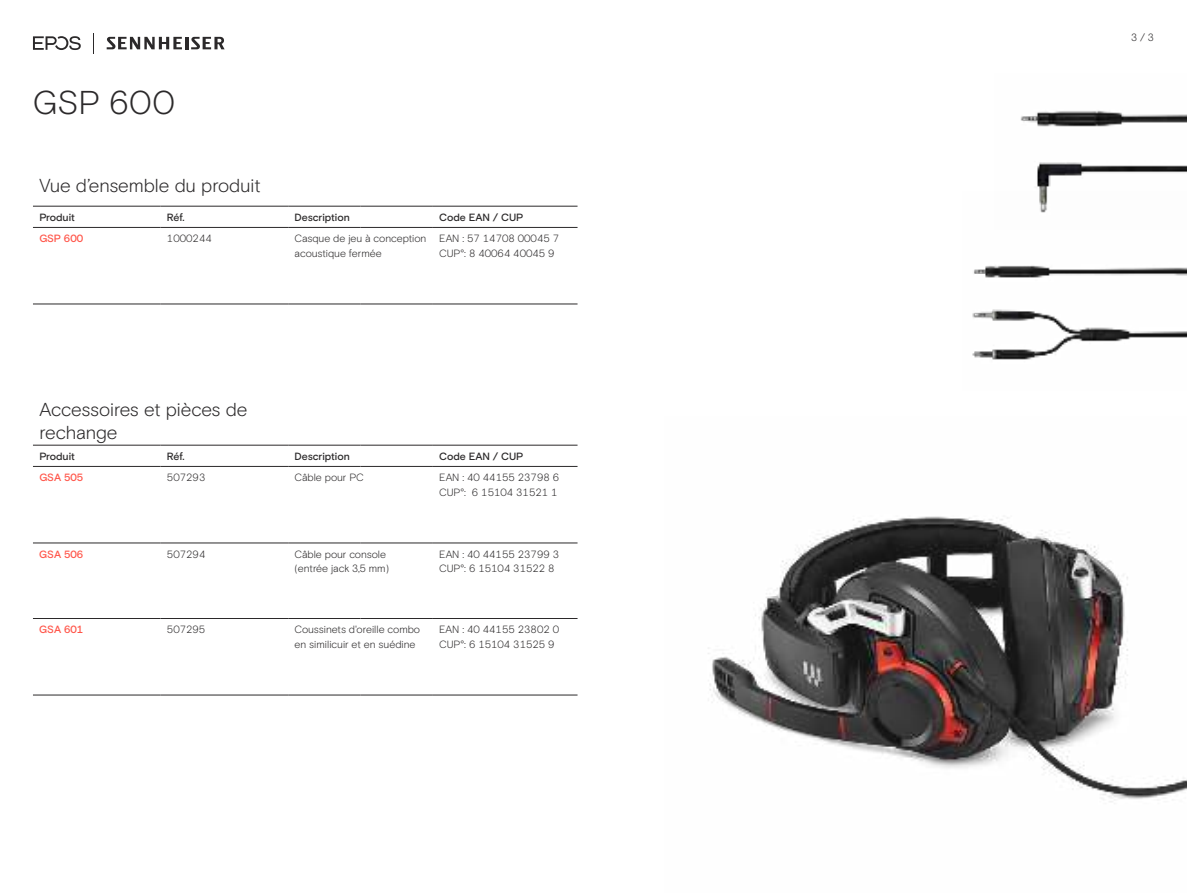
<style>
.page{position:relative;width:1187px;height:893px;background:#fff}
.page>*{position:absolute;margin:0;border:0;box-sizing:border-box;transform-origin:0 0}
.t1{font:300 33px "EPOS Basis";color:#2b292a}
.t2{font:300 18.75px/22.5px "EPOS Basis";letter-spacing:-.01em;color:#2b292a}
.t3{font:300 10.5px/14.7px "EPOS Basis";color:#2b292a}
.t4{font:500 10.5px "EPOS Basis";letter-spacing:-.005em;color:#2b292a}
.t5{font:500 10.5px "EPOS Basis";color:#ff5448}
</style>
<div class="page">
<img style="left:708px;top:516px;width:478px;height:286px">
<img style="left:972px;top:265px;width:214px;height:95px">
<img style="left:1020px;top:110px;width:166px;height:103px">
<hr style="left:433px;top:227px;width:144px;height:1px;background:#2b292a">
<hr style="left:433px;top:206px;width:144px;height:1px;background:#2b292a">
<hr style="left:33px;top:206px;width:128px;height:1px;background:#2b292a">
<hr style="left:161px;top:206px;width:127px;height:1px;background:#2b292a">
<hr style="left:161px;top:227px;width:127px;height:1px;background:#2b292a">
<hr style="left:33px;top:227px;width:128px;height:1px;background:#2b292a">
<hr style="left:33px;top:304px;width:128px;height:1px;background:#2b292a">
<hr style="left:161px;top:304px;width:127px;height:1px;background:#2b292a">
<hr style="left:288px;top:304px;width:72px;height:1px;background:#2b292a">
<hr style="left:360px;top:304px;width:73px;height:1px;background:#2b292a">
<hr style="left:433px;top:304px;width:144px;height:1px;background:#2b292a">
<hr style="left:288px;top:206px;width:72px;height:1px;background:#2b292a">
<hr style="left:360px;top:206px;width:73px;height:1px;background:#2b292a">
<hr style="left:288px;top:227px;width:72px;height:1px;background:#2b292a">
<hr style="left:360px;top:227px;width:73px;height:1px;background:#2b292a">
<hr style="left:433px;top:466px;width:144px;height:1px;background:#2b292a">
<hr style="left:433px;top:543px;width:144px;height:1px;background:#2b292a">
<hr style="left:433px;top:618px;width:144px;height:1px;background:#2b292a">
<hr style="left:433px;top:445px;width:144px;height:1px;background:#2b292a">
<hr style="left:33px;top:445px;width:128px;height:1px;background:#2b292a">
<hr style="left:161px;top:445px;width:127px;height:1px;background:#2b292a">
<hr style="left:161px;top:466px;width:127px;height:1px;background:#2b292a">
<hr style="left:161px;top:543px;width:127px;height:1px;background:#2b292a">
<hr style="left:161px;top:618px;width:127px;height:1px;background:#2b292a">
<hr style="left:33px;top:466px;width:128px;height:1px;background:#2b292a">
<hr style="left:33px;top:543px;width:128px;height:1px;background:#2b292a">
<hr style="left:33px;top:618px;width:128px;height:1px;background:#2b292a">
<hr style="left:33px;top:695px;width:128px;height:1px;background:#2b292a">
<hr style="left:161px;top:695px;width:127px;height:1px;background:#2b292a">
<hr style="left:433px;top:695px;width:144px;height:1px;background:#2b292a">
<hr style="left:288px;top:445px;width:72px;height:1px;background:#2b292a">
<hr style="left:360px;top:445px;width:73px;height:1px;background:#2b292a">
<hr style="left:288px;top:466px;width:72px;height:1px;background:#2b292a">
<hr style="left:360px;top:466px;width:73px;height:1px;background:#2b292a">
<hr style="left:288px;top:543px;width:72px;height:1px;background:#2b292a">
<hr style="left:360px;top:543px;width:73px;height:1px;background:#2b292a">
<hr style="left:288px;top:618px;width:72px;height:1px;background:#2b292a">
<hr style="left:360px;top:618px;width:73px;height:1px;background:#2b292a">
<hr style="left:288px;top:695px;width:72px;height:1px;background:#2b292a">
<hr style="left:360px;top:695px;width:73px;height:1px;background:#2b292a">
<svg style="left:93px;top:33px;width:1px;height:20px"></svg>
<svg style="left:107px;top:37px;width:118px;height:12px"></svg>
<svg style="left:33px;top:36px;width:48px;height:14px"></svg>
<h1 class="t1" style="left:33px;top:90px;width:144px">GSP 600</h1>
<h2 class="t2" style="left:39px;top:176px;width:223px">Vue d’ensemble du produit</h2>
<p class="t4" style="left:39px;top:213px;width:37px">Produit</p>
<p class="t4" style="left:167px;top:213px;width:19px">Réf.</p>
<p class="t4" style="left:294px;top:213px;width:57px">Description</p>
<p class="t4" style="left:439px;top:213px;width:86px">Code EAN / CUP</p>
<p class="t5" style="left:39px;top:234px;width:45px">GSP 600</p>
<p class="t3" style="left:167px;top:232px;width:46px">1000244</p>
<p class="t3" style="left:294px;top:232px;width:133px">Casque de jeu à conception acoustique fermée</p>
<p class="t3" style="left:439px;top:232px;width:121px">EAN : 57 14708 00045 7<br>CUP°: 8 40064 40045 9</p>
<h2 class="t2" style="left:39px;top:400px;width:210px">Accessoires et pièces de rechange</h2>
<p class="t4" style="left:39px;top:452px;width:37px">Produit</p>
<p class="t4" style="left:167px;top:452px;width:19px">Réf.</p>
<p class="t4" style="left:294px;top:452px;width:57px">Description</p>
<p class="t4" style="left:439px;top:452px;width:86px">Code EAN / CUP</p>
<p class="t5" style="left:39px;top:473px;width:45px">GSA 505</p>
<p class="t3" style="left:167px;top:471px;width:40px">507293</p>
<p class="t3" style="left:294px;top:471px;width:71px">Câble pour PC</p>
<p class="t3" style="left:439px;top:471px;width:121px">EAN : 40 44155 23798 6<br>CUP°: 6 15104 31521 1</p>
<p class="t5" style="left:39px;top:550px;width:45px">GSA 506</p>
<p class="t3" style="left:167px;top:547px;width:40px">507294</p>
<p class="t3" style="left:294px;top:547px;width:96px">Câble pour console (entrée jack 3,5 mm)</p>
<p class="t3" style="left:439px;top:547px;width:121px">EAN : 40 44155 23799 3<br>CUP°: 6 15104 31522 8</p>
<p class="t5" style="left:39px;top:625px;width:45px">GSA 601</p>
<p class="t3" style="left:167px;top:623px;width:40px">507295</p>
<p class="t3" style="left:294px;top:623px;width:127px">Coussinets d'oreille combo en similicuir et en suédine</p>
<p class="t3" style="left:439px;top:623px;width:121px">EAN : 40 44155 23802 0<br>CUP°: 6 15104 31525 9</p>
<p class="t3" style="left:1130px;top:31px;width:24px">3 / 3</p>
</div>
